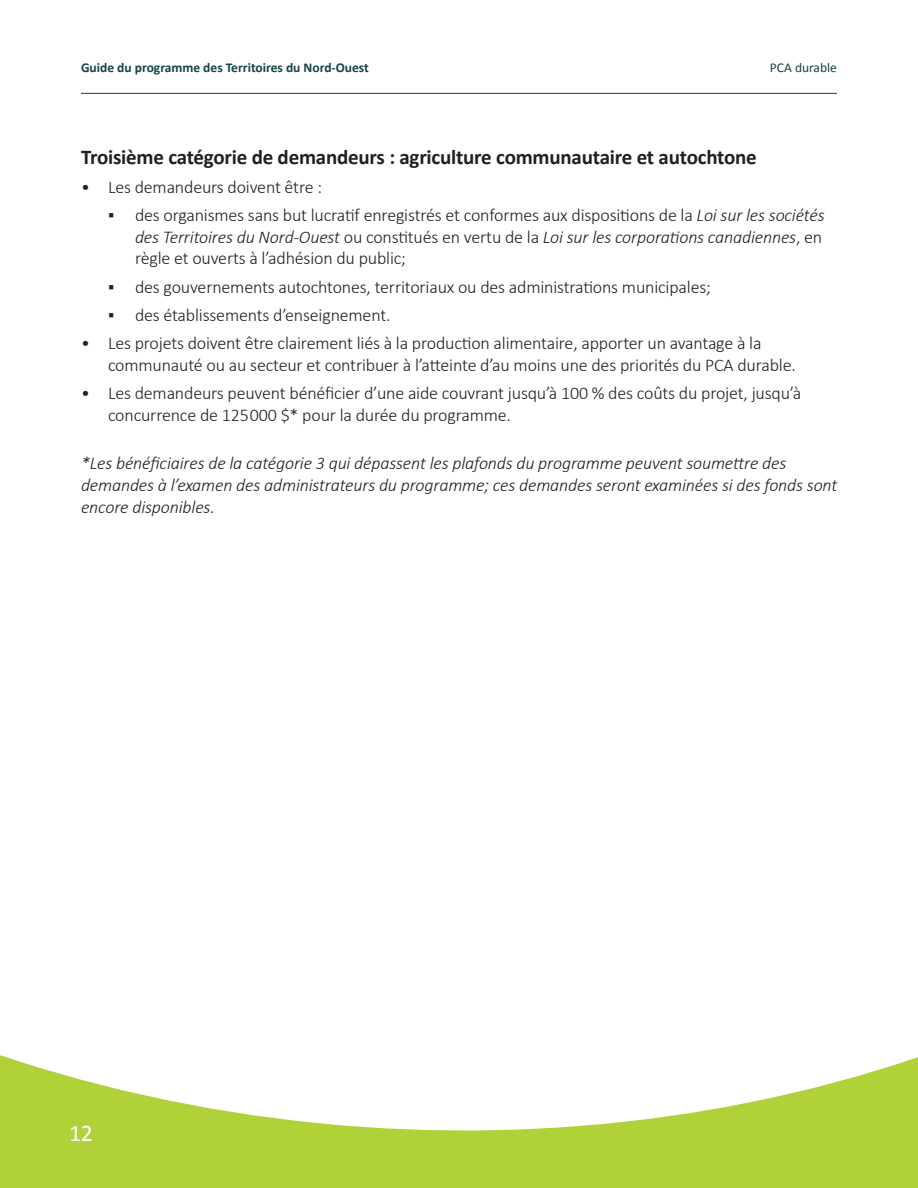
<style>
.page{position:relative;width:918px;height:1188px;background:#fff}
.page>*{position:absolute;margin:0;border:0;box-sizing:border-box;transform-origin:0 0}
.t1{font:24px "Calibri";color:#fff}
.t2{font:700 21px "Calibri";letter-spacing:-.01em;color:#231f20}
.t3{font:300 18px/21.6px "Calibri";letter-spacing:-.01em;color:#231f20}
.t4{font:italic 300 18px/21.6px "Calibri";letter-spacing:-.01em;color:#231f20}
.t5{font:700 13.5px "Calibri";color:#144344}
.t6{font:13.5px "Calibri";color:#144344}
.s1{font-weight:400}
.s2{font-style:italic}
</style>
<div class="page">
<svg style="left:0;top:1055px;width:918px;height:133px;fill:#b0d138"></svg>
<hr style="left:81px;top:93px;width:756px;height:1px;background:#144344">
<p class="t5" style="left:81px;top:59px;width:289px">Guide du programme des Territoires du Nord-Ouest</p>
<p class="t6" style="left:770px;top:59px;width:69px">PCA durable</p>
<p class="t2" style="left:81px;top:144px;width:677px">Troisième catégorie de demandeurs : agriculture communautaire et autochtone</p>
<p class="t3" style="left:81px;top:176px;width:243px">• Les demandeurs doivent être :</p>
<p class="t3" style="left:135px;top:204px;width:691px;text-indent:-27px"><span class="s1">▪</span> des organismes sans but lucratif enregistrés et conformes aux dispositions de la <span class="s2">Loi sur les sociétés des Territoires du Nord-Ouest</span> ou constitués en vertu de la <span class="s2">Loi sur les corporations canadiennes</span>, en règle et ouverts à l’adhésion du public;</p>
<p class="t3" style="left:108px;top:276px;width:604px"><span class="s1">▪</span> des gouvernements autochtones, territoriaux ou des administrations municipales;</p>
<p class="t3" style="left:108px;top:304px;width:284px"><span class="s1">▪</span> des établissements d’enseignement.</p>
<p class="t3" style="left:108px;top:332px;width:689px;text-indent:-27px">• Les projets doivent être clairement liés à la production alimentaire, apporter un avantage à la communauté ou au secteur et contribuer à l’atteinte d’au moins une des priorités du PCA durable.</p>
<p class="t3" style="left:108px;top:382px;width:695px;text-indent:-27px">• Les demandeurs peuvent bénéficier d’une aide couvrant jusqu’à 100 % des coûts du projet, jusqu’à concurrence de 125 000 $* pour la durée du programme.</p>
<p class="t4" style="left:81px;top:452px;width:758px">*Les bénéficiaires de la catégorie 3 qui dépassent les plafonds du programme peuvent soumettre des demandes à l’examen des administrateurs du programme; ces demandes seront examinées si des fonds sont encore disponibles.</p>
<h1 class="t1" style="left:69px;top:1118px;width:25px">12</h1>
</div>
